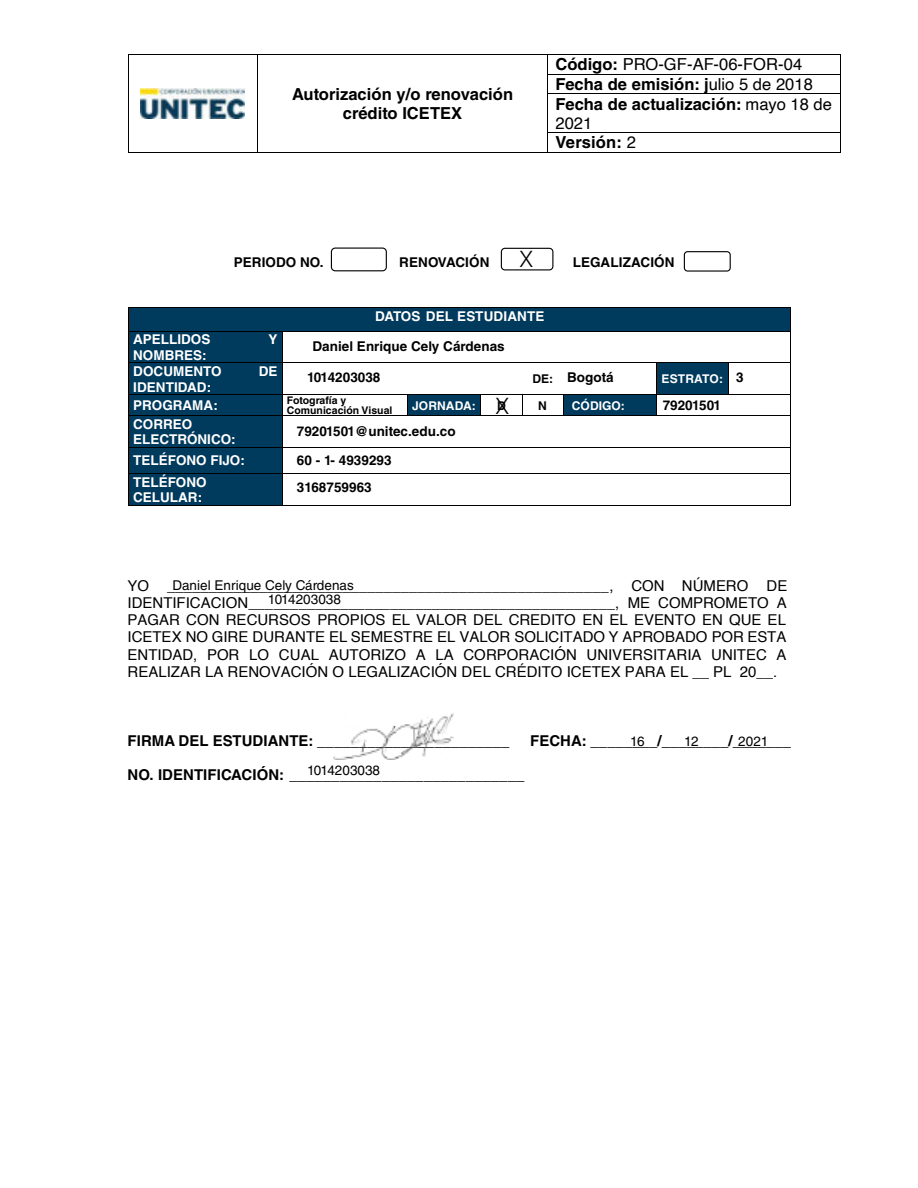
<style>
.page{position:relative;width:918px;height:1188px;background:#fff}
.page>*{position:absolute;margin:0;border:0;box-sizing:border-box;transform-origin:0 0}
.t1{font:300 22.5px "Helvetica LT Std";color:#000}
.t2{font:700 16.5px/18.9px "Helvetica LT Std";color:#000;text-align:center}
.t3{font:16.5px "Helvetica";color:#000}
.t4{font:15px/17.2px "Helvetica";color:#000;text-align:justify}
.t5{font:700 15px "Helvetica LT Std";letter-spacing:.005em;color:#000}
.t6{font:700 13.5px/27px "Helvetica LT Std";letter-spacing:.005em;color:#000}
.t7{font:700 13.5px/16.4px "Helvetica LT Std";color:#fff}
.t8{font:13.5px "Helvetica LT Std";letter-spacing:.005em;color:#000}
.t9{font:700 12px "Helvetica LT Std";color:#fff}
.t10{font:700 12px "Helvetica LT Std";color:#000}
.t11{font:700 10.5px/10.5px "Helvetica LT Std";letter-spacing:.005em;color:#000}
.s1{font-family:"Helvetica LT Std";font-weight:700}
.s2{font-family:"Helvetica";font-weight:400}
</style>
<div class="page">
<hr style="left:128px;top:54px;width:129px;height:1px;background:#000">
<hr style="left:258px;top:54px;width:289px;height:1px;background:#000">
<hr style="left:548px;top:54px;width:292px;height:1px;background:#000">
<hr style="left:548px;top:74px;width:292px;height:1px;background:#000">
<svg style="left:128px;top:55px;width:1px;height:39px"></svg>
<svg style="left:257px;top:54px;width:1px;height:40px"></svg>
<svg style="left:547px;top:54px;width:1px;height:40px"></svg>
<hr style="left:548px;top:93px;width:292px;height:1px;background:#000">
<svg style="left:840px;top:54px;width:1px;height:40px"></svg>
<hr style="left:128px;top:94px;width:1px;height:38px;background:#000">
<hr style="left:257px;top:94px;width:1px;height:38px;background:#000">
<hr style="left:547px;top:94px;width:1px;height:38px;background:#000">
<hr style="left:840px;top:94px;width:1px;height:38px;background:#000">
<hr style="left:548px;top:132px;width:292px;height:1px;background:#000">
<svg style="left:128px;top:132px;width:1px;height:20px"></svg>
<hr style="left:128px;top:152px;width:129px;height:1px;background:#000">
<svg style="left:257px;top:132px;width:1px;height:21px"></svg>
<hr style="left:258px;top:152px;width:289px;height:1px;background:#000">
<svg style="left:547px;top:132px;width:1px;height:21px"></svg>
<hr style="left:548px;top:152px;width:292px;height:1px;background:#000">
<svg style="left:840px;top:132px;width:1px;height:21px"></svg>
<img style="left:140px;top:88px;width:105px;height:31px">
<div style="left:128px;top:308px;width:662px;height:23px;background:#003a5d"></div>
<hr style="left:128px;top:307px;width:662px;height:1px;background:#000">
<div style="left:128px;top:332px;width:155px;height:31px;background:#003a5d"></div>
<svg style="left:128px;top:308px;width:1px;height:23px"></svg>
<hr style="left:128px;top:331px;width:155px;height:1px;background:#000">
<hr style="left:283px;top:331px;width:507px;height:1px;background:#000">
<svg style="left:790px;top:307px;width:1px;height:25px"></svg>
<hr style="left:128px;top:332px;width:1px;height:31px;background:#000">
<hr style="left:283px;top:332px;width:1px;height:31px;background:#000">
<hr style="left:790px;top:332px;width:1px;height:31px;background:#000">
<div style="left:128px;top:363px;width:155px;height:31px;background:#003a5d"></div>
<div style="left:657px;top:363px;width:71px;height:31px;background:#003a5d"></div>
<hr style="left:128px;top:363px;width:155px;height:1px;background:#000">
<hr style="left:283px;top:363px;width:124px;height:1px;background:#000">
<hr style="left:408px;top:363px;width:248px;height:1px;background:#000">
<hr style="left:657px;top:363px;width:71px;height:1px;background:#000">
<hr style="left:728px;top:363px;width:62px;height:1px;background:#000">
<hr style="left:128px;top:363px;width:1px;height:31px;background:#000">
<hr style="left:283px;top:363px;width:1px;height:31px;background:#000">
<hr style="left:656px;top:363px;width:1px;height:31px;background:#000">
<hr style="left:728px;top:363px;width:1px;height:31px;background:#000">
<hr style="left:790px;top:363px;width:1px;height:31px;background:#000">
<div style="left:128px;top:395px;width:155px;height:20px;background:#003a5d"></div>
<div style="left:407px;top:395px;width:74px;height:20px;background:#003a5d"></div>
<div style="left:564px;top:395px;width:92px;height:20px;background:#003a5d"></div>
<hr style="left:128px;top:394px;width:155px;height:1px;background:#000">
<hr style="left:283px;top:394px;width:124px;height:1px;background:#000">
<hr style="left:408px;top:394px;width:73px;height:1px;background:#000">
<hr style="left:481px;top:394px;width:41px;height:1px;background:#000">
<hr style="left:522px;top:394px;width:41px;height:1px;background:#000">
<hr style="left:564px;top:394px;width:92px;height:1px;background:#000">
<hr style="left:657px;top:394px;width:71px;height:1px;background:#000">
<hr style="left:728px;top:394px;width:62px;height:1px;background:#000">
<div style="left:128px;top:416px;width:155px;height:31px;background:#003a5d"></div>
<svg style="left:128px;top:395px;width:1px;height:20px"></svg>
<hr style="left:128px;top:415px;width:155px;height:1px;background:#000">
<hr style="left:283px;top:415px;width:124px;height:1px;background:#000">
<svg style="left:407px;top:394px;width:1px;height:21px"></svg>
<hr style="left:407px;top:415px;width:74px;height:1px;background:#000">
<hr style="left:481px;top:415px;width:41px;height:1px;background:#000">
<svg style="left:522px;top:395px;width:1px;height:20px"></svg>
<hr style="left:522px;top:415px;width:41px;height:1px;background:#000">
<svg style="left:563px;top:394px;width:1px;height:22px"></svg>
<hr style="left:564px;top:415px;width:92px;height:1px;background:#000">
<svg style="left:656px;top:394px;width:1px;height:22px"></svg>
<hr style="left:657px;top:415px;width:133px;height:1px;background:#000">
<svg style="left:790px;top:394px;width:1px;height:22px"></svg>
<hr style="left:128px;top:416px;width:1px;height:31px;background:#000">
<hr style="left:283px;top:416px;width:1px;height:31px;background:#000">
<hr style="left:790px;top:416px;width:1px;height:31px;background:#000">
<div style="left:128px;top:448px;width:155px;height:25px;background:#003a5d"></div>
<hr style="left:128px;top:447px;width:155px;height:1px;background:#000">
<hr style="left:283px;top:447px;width:507px;height:1px;background:#000">
<div style="left:128px;top:474px;width:155px;height:31px;background:#003a5d"></div>
<svg style="left:128px;top:448px;width:1px;height:25px"></svg>
<hr style="left:128px;top:473px;width:155px;height:1px;background:#000">
<hr style="left:283px;top:473px;width:507px;height:1px;background:#000">
<svg style="left:790px;top:447px;width:1px;height:27px"></svg>
<hr style="left:128px;top:474px;width:1px;height:31px;background:#000">
<hr style="left:128px;top:505px;width:155px;height:1px;background:#000">
<hr style="left:283px;top:474px;width:1px;height:31px;background:#000">
<hr style="left:283px;top:505px;width:507px;height:1px;background:#000">
<hr style="left:790px;top:474px;width:1px;height:31px;background:#000">
<div style="left:684px;top:251px;width:47px;height:21px;background:#fff;border:1px solid #000;border-radius:3px"></div>
<div style="left:501px;top:248px;width:52px;height:22px;background:#fff;border:1px solid #000;border-radius:4px"></div>
<div style="left:331px;top:248px;width:56px;height:23px;background:#fff;border:1px solid #000;border-radius:4px"></div>
<img style="left:333px;top:713px;width:120px;height:46px">
<p class="t2" style="left:292px;top:87px;width:223px">Autorización y/o renovación crédito ICETEX</p>
<p class="t3" style="left:556px;top:58px;width:248px"><span class="s1">Código:</span> PRO-GF-AF-06-FOR-04</p>
<p class="t2" style="left:556px;top:77px;width:278px;line-height:19.6px;text-align:left">Fecha de emisión: j<span class="s2">ulio 5 de 2018<br></span>Fecha de actualización: <span class="s2">mayo 18 de</span></p>
<p class="t3" style="left:556px;top:116px;width:38px">2021</p>
<p class="t2" style="left:556px;top:135px;width:82px">Versión: <span class="s2">2</span></p>
<p class="t6" style="left:234px;top:251px;width:91px">PERIODO NO.</p>
<h1 class="t1" style="left:520px;top:251px;width:15px">X</h1>
<p class="t6" style="left:399px;top:251px;width:92px">RENOVACIÓN</p>
<p class="t6" style="left:573px;top:251px;width:103px">LEGALIZACIÓN</p>
<p class="t7" style="left:375px;top:310px;width:171px">DATOS DEL ESTUDIANTE</p>
<p class="t7" style="left:133px;top:333px;width:79px">APELLIDOS</p>
<p class="t7" style="left:269px;top:333px;width:11px">Y</p>
<p class="t7" style="left:133px;top:349px;width:90px">NOMBRES:<br>DOCUMENTO</p>
<p class="t6" style="left:312px;top:335px;width:194px">Daniel Enrique Cely Cárdenas</p>
<p class="t7" style="left:259px;top:365px;width:20px">DE</p>
<p class="t6" style="left:567px;top:365px;width:48px">Bogotá</p>
<p class="t6" style="left:307px;top:365px;width:75px">1014203038</p>
<p class="t11" style="left:287px;top:396px;width:107px">Fotografía y<br>Comunicación Visual</p>
<p class="t10" style="left:533px;top:375px;width:22px">DE:</p>
<p class="t9" style="left:661px;top:375px;width:63px">ESTRATO:</p>
<p class="t7" style="left:133px;top:380px;width:79px">IDENTIDAD:</p>
<h1 class="t1" style="left:496px;top:397px;width:15px">X</h1>
<p class="t7" style="left:133px;top:399px;width:86px">PROGRAMA:</p>
<p class="t9" style="left:412px;top:401px;width:65px">JORNADA:</p>
<p class="t10" style="left:497px;top:401px;width:10px">D</p>
<p class="t10" style="left:538px;top:401px;width:10px">N</p>
<p class="t9" style="left:572px;top:401px;width:54px">CÓDIGO:</p>
<p class="t7" style="left:133px;top:418px;width:104px;line-height:15.5px">CORREO<br>ELECTRÓNICO:</p>
<p class="t7" style="left:133px;top:452px;width:113px;line-height:21.3px">TELÉFONO FIJO:<br>TELÉFONO</p>
<p class="t7" style="left:133px;top:491px;width:70px">CELULAR:</p>
<p class="t6" style="left:663px;top:393px;width:60px">79201501</p>
<p class="t6" style="left:297px;top:419px;width:160px">79201501@unitec.edu.co</p>
<p class="t6" style="left:297px;top:449px;width:96px">60 - 1- 4939293<br>3168759963</p>
<p class="t6" style="left:736px;top:365px;width:9px">3</p>
<p class="t4" style="left:128px;top:578px;width:661px">YO _____________________________________________________, CON NÚMERO DE IDENTIFICACION____________________________________________, ME COMPROMETO A PAGAR CON RECURSOS PROPIOS EL VALOR DEL CREDITO EN EL EVENTO EN QUE EL ICETEX NO GIRE DURANTE EL SEMESTRE EL VALOR SOLICITADO Y APROBADO POR ESTA ENTIDAD, POR LO CUAL AUTORIZO A LA CORPORACIÓN UNIVERSITARIA UNITEC A REALIZAR LA RENOVACIÓN O LEGALIZACIÓN DEL CRÉDITO ICETEX PARA EL __ PL 20__.</p>
<p class="t8" style="left:173px;top:580px;width:183px">Daniel Enrique Cely Cárdenas</p>
<p class="t8" style="left:268px;top:594px;width:75px">1014203038</p>
<p class="t5" style="left:128px;top:735px;width:383px">FIRMA DEL ESTUDIANTE: _______________________</p>
<p class="t5" style="left:530px;top:735px;width:263px">FECHA: ________/________/_______</p>
<p class="t5" style="left:128px;top:770px;width:398px">NO. IDENTIFICACIÓN: ____________________________</p>
<p class="t8" style="left:630px;top:736px;width:16px">16</p>
<p class="t8" style="left:684px;top:736px;width:16px">12</p>
<p class="t8" style="left:738px;top:736px;width:32px">2021</p>
<p class="t8" style="left:307px;top:766px;width:75px">1014203038</p>
</div>
